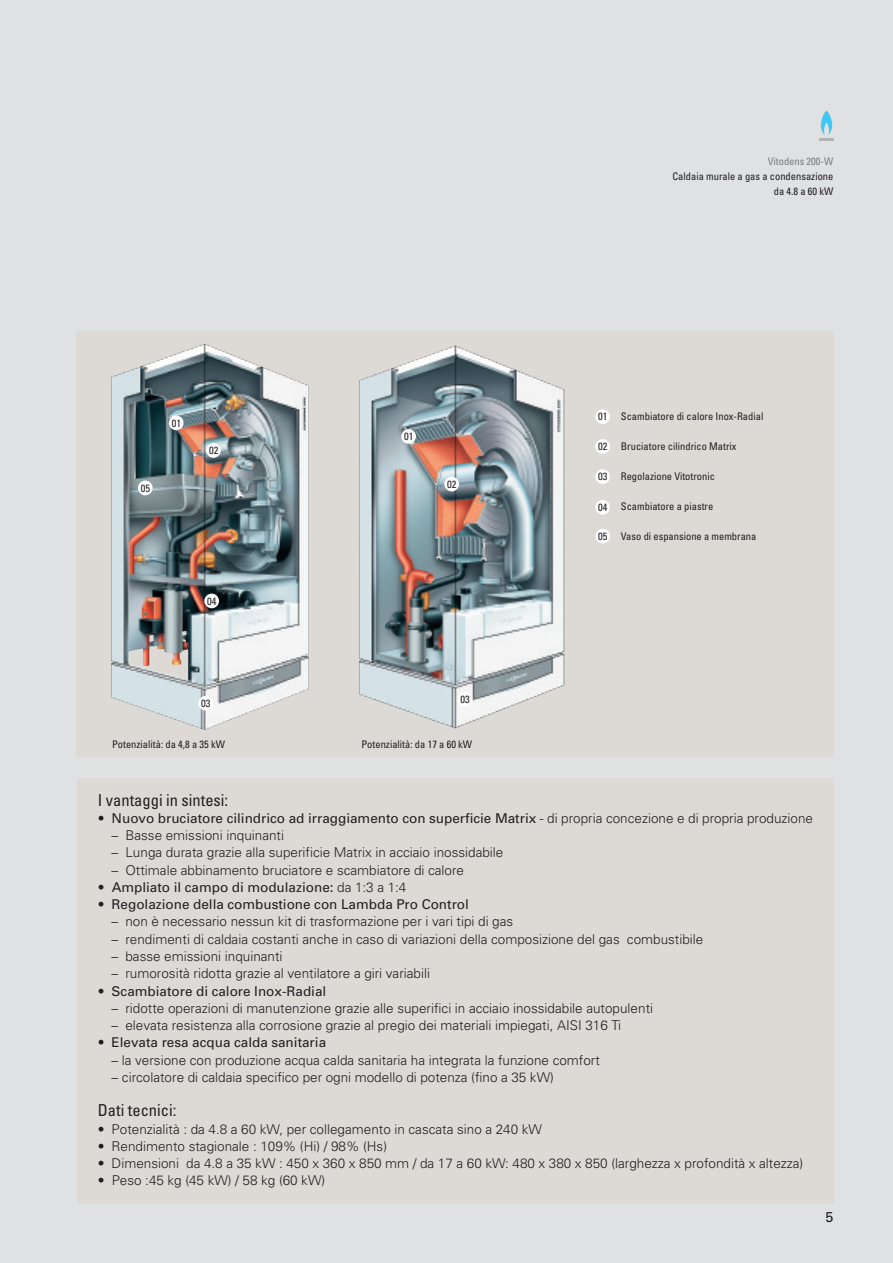
<style>
.page{position:relative;width:893px;height:1263px;background:#e0e1e3}
.page>*{position:absolute;margin:0;border:0;box-sizing:border-box;transform-origin:0 0}
.t1{font:condensed 16.5px "Univers";color:#231f20}
.t2{font:14.25px "Univers";color:#231f20}
.t3{font:300 13.5px "Univers";color:#231f20}
.t4{font:13.5px "Univers";color:#231f20}
.t5{font:condensed 10.5px/15px "Univers";color:#231f20;text-align:right}
.t6{font:condensed 10.5px "Univers";color:#7a7d7e}
.s1{font-weight:300}
</style>
<div class="page">
<div style="left:336px;top:332px;width:497px;height:425px;background:#dddad6"></div>
<img style="left:359px;top:345px;width:205px;height:383px">
<div style="left:77px;top:778px;width:756px;height:425px;background:#dddad6"></div>
<svg style="left:819px;top:111px;width:14px;height:29px"></svg>
<div style="left:77px;top:332px;width:259px;height:425px;background:#dddad6"></div>
<img style="left:111px;top:344px;width:198px;height:386px">
<div style="left:595px;top:409px;width:15px;height:15px;background:#fff;border-radius:50%"></div>
<div style="left:595px;top:439px;width:15px;height:15px;background:#fff;border-radius:50%"></div>
<div style="left:595px;top:500px;width:15px;height:15px;background:#fff;border-radius:50%"></div>
<div style="left:595px;top:469px;width:15px;height:15px;background:#fff;border-radius:50%"></div>
<div style="left:595px;top:529px;width:15px;height:14px;background:#fff;border-radius:50%"></div>
<div style="left:401px;top:429px;width:15px;height:15px;background:#fff;border-radius:50%"></div>
<div style="left:169px;top:415px;width:15px;height:15px;background:#fff;border-radius:50%"></div>
<div style="left:444px;top:477px;width:15px;height:14px;background:#fff;border-radius:50%"></div>
<div style="left:206px;top:443px;width:15px;height:15px;background:#fff;border-radius:50%"></div>
<div style="left:457px;top:692px;width:15px;height:15px;background:#fff;border-radius:50%"></div>
<div style="left:198px;top:696px;width:15px;height:15px;background:#fff;border-radius:50%"></div>
<div style="left:204px;top:594px;width:15px;height:14px;background:#fff;border-radius:50%"></div>
<div style="left:138px;top:481px;width:15px;height:14px;background:#fff;border-radius:50%"></div>
<p class="t5" style="left:172px;top:416px;width:11px">01</p>
<p class="t5" style="left:141px;top:481px;width:11px">05</p>
<p class="t5" style="left:209px;top:444px;width:11px">02</p>
<p class="t5" style="left:207px;top:594px;width:11px">04</p>
<p class="t5" style="left:201px;top:696px;width:11px">03</p>
<p class="t5" style="left:404px;top:430px;width:11px">01</p>
<p class="t5" style="left:447px;top:477px;width:11px">02</p>
<p class="t5" style="left:460px;top:693px;width:11px">03</p>
<p class="t5" style="left:112px;top:737px;width:115px">Potenzialità: da 4,8 a 35 kW</p>
<p class="t5" style="left:361px;top:737px;width:112px">Potenzialità: da 17 a 60 kW</p>
<p class="t6" style="left:768px;top:157px;width:67px">Vitodens 200-W</p>
<p class="t5" style="left:672px;top:170px;width:162px">Caldaia murale a gas a condensazione da 4.8 a 60 kW</p>
<p class="t5" style="left:598px;top:410px;width:11px">01</p>
<p class="t5" style="left:598px;top:440px;width:11px">02</p>
<p class="t5" style="left:598px;top:470px;width:11px">03</p>
<p class="t5" style="left:598px;top:500px;width:11px">04</p>
<p class="t5" style="left:598px;top:529px;width:11px">05</p>
<p class="t5" style="left:621px;top:410px;width:144px">Scambiatore di calore Inox-Radial</p>
<p class="t5" style="left:621px;top:440px;width:117px">Bruciatore cilindrico Matrix</p>
<p class="t5" style="left:621px;top:470px;width:96px">Regolazione Vitotronic</p>
<p class="t5" style="left:621px;top:500px;width:94px">Scambiatore a piastre</p>
<p class="t5" style="left:621px;top:530px;width:137px">Vaso di espansione a membrana</p>
<p class="t1" style="left:98px;top:794px;width:132px">I vantaggi in sintesi:</p>
<p class="t4" style="left:98px;top:813px;width:717px"><span class="s1">•</span> Nuovo bruciatore cilindrico ad irraggiamento con superficie Matrix <span class="s1">- di propria concezione e di propria produzione</span></p>
<p class="t3" style="left:112px;top:830px;width:174px">– Basse emissioni inquinanti</p>
<p class="t3" style="left:112px;top:848px;width:393px">– Lunga durata grazie alla superificie Matrix in acciaio inossidabile</p>
<p class="t3" style="left:112px;top:865px;width:354px">– Ottimale abbinamento bruciatore e scambiatore di calore</p>
<p class="t4" style="left:98px;top:882px;width:310px"><span class="s1">•</span> Ampliato il campo di modulazione: <span class="s1">da 1:3 a 1:4</span></p>
<p class="t4" style="left:98px;top:899px;width:373px"><span class="s1">•</span> Regolazione della combustione con Lambda Pro Control</p>
<p class="t3" style="left:112px;top:917px;width:403px">– non è necessario nessun kit di trasformazione per i vari tipi di gas</p>
<p class="t3" style="left:112px;top:934px;width:593px">– rendimenti di caldaia costanti anche in caso di variazioni della composizione del gas combustibile</p>
<p class="t3" style="left:112px;top:951px;width:173px">– basse emissioni inquinanti</p>
<p class="t3" style="left:112px;top:968px;width:320px">– rumorosità ridotta grazie al ventilatore a giri variabili</p>
<p class="t4" style="left:98px;top:986px;width:230px"><span class="s1">•</span> Scambiatore di calore Inox-Radial</p>
<p class="t3" style="left:112px;top:1003px;width:543px">– ridotte operazioni di manutenzione grazie alle superifici in acciaio inossidabile autopulenti</p>
<p class="t3" style="left:112px;top:1020px;width:511px">– elevata resistenza alla corrosione grazie al pregio dei materiali impiegati, AISI 316 Ti</p>
<p class="t4" style="left:98px;top:1037px;width:230px"><span class="s1">•</span> Elevata resa acqua calda sanitaria</p>
<p class="t3" style="left:112px;top:1055px;width:490px">– la versione con produzione acqua calda sanitaria ha integrata la funzione comfort</p>
<p class="t3" style="left:112px;top:1072px;width:444px">– circolatore di caldaia specifico per ogni modello di potenza (fino a 35 kW)</p>
<p class="t1" style="left:98px;top:1104px;width:80px">Dati tecnici:</p>
<p class="t3" style="left:98px;top:1124px;width:446px">• Potenzialità : da 4.8 a 60 kW, per collegamento in cascata sino a 240 kW</p>
<p class="t3" style="left:98px;top:1141px;width:291px">• Rendimento stagionale : 109% (Hi) / 98% (Hs)</p>
<p class="t3" style="left:98px;top:1158px;width:707px">• Dimensioni da 4.8 a 35 kW : 450 x 360 x 850 mm / da 17 a 60 kW: 480 x 380 x 850 (larghezza x profondità x altezza)</p>
<p class="t3" style="left:98px;top:1175px;width:229px">• Peso :45 kg (45 kW) / 58 kg (60 kW)</p>
<p class="t2" style="left:825px;top:1212px;width:9px">5</p>
</div>
